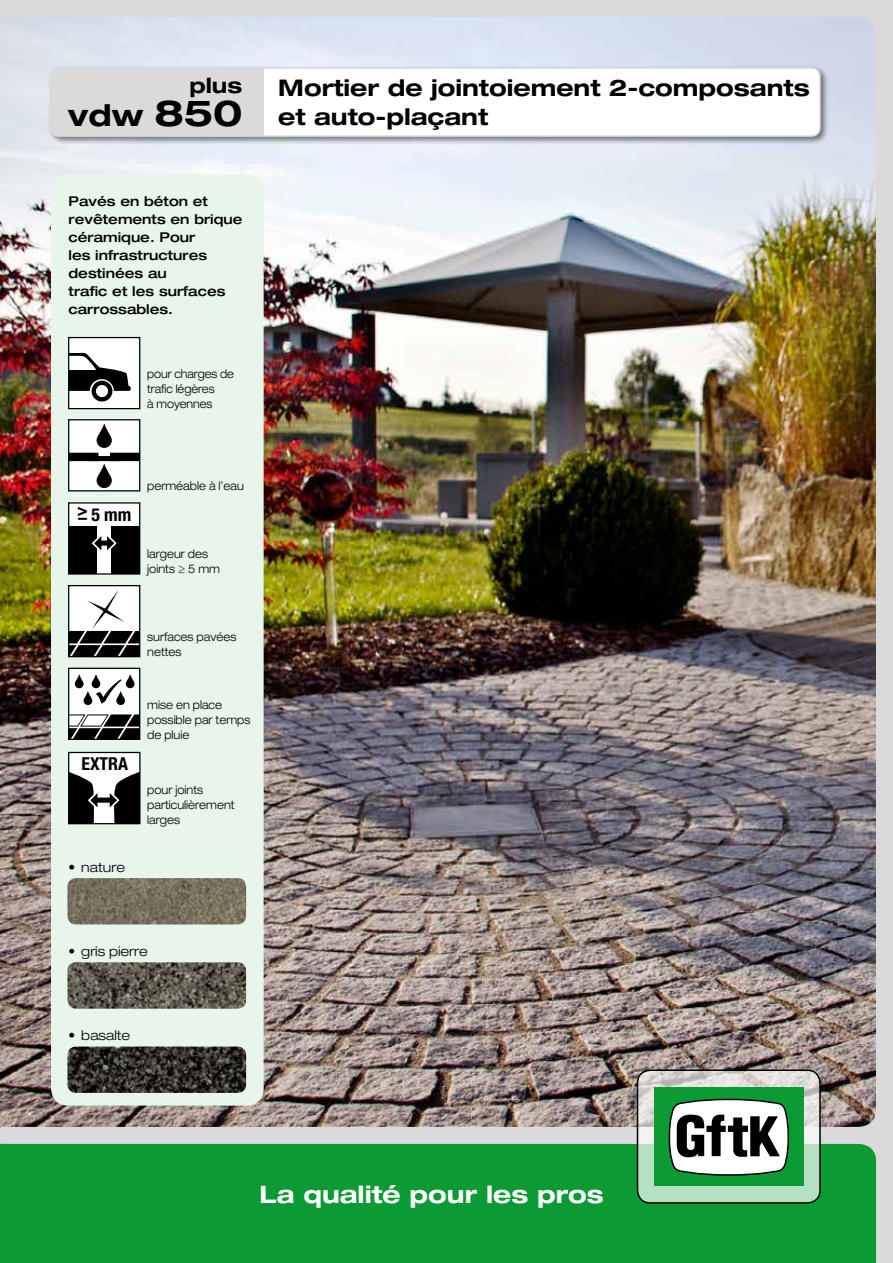
<style>
.page{position:relative;width:893px;height:1263px;background:#dadada}
.page>*{position:absolute;margin:0;border:0;box-sizing:border-box;transform-origin:0 0}
.t1{font:700 expanded 24px "Helvetica Neue LT Std";color:#fff}
.t2{font:700 expanded 22.95px/28.8px "Helvetica Neue LT Std";color:#000}
.t3{font:700 expanded 21px "Helvetica Neue LT Std";color:#000}
.t4{font:700 condensed 17.85px "Helvetica Neue LT Std";color:#000}
.t5{font:500 expanded 13.5px/18px "Helvetica Neue LT Std";color:#000}
.t6{font:300 expanded 13.5px "Helvetica Neue LT Std";color:#000}
.t7{font:300 expanded 12px/15px "Helvetica Neue LT Std";color:#000;scale:.9 1}
.t8{font:300 expanded 12px/15px "Helvetica Neue LT Std";color:#000;scale:.88 1}
.s1{font-size:30px}
.s2{font-size:36px}
</style>
<div class="page">
<img style="left:0;top:17px;width:876px;height:1110px">
<div style="left:13px;top:1144px;width:863px;height:119px;background:#0b9a33"></div>
<svg style="left:637px;top:1070px;width:183px;height:133px;fill:#b7e0c1"></svg>
<div style="left:637px;top:1069px;width:184px;height:135px;border:2px solid #000;border-radius:13px"></div>
<div style="left:654px;top:1087px;width:150px;height:99px;background:#0b9a33"></div>
<svg style="left:668px;top:1098px;width:121px;height:78px;background:#96a49a"></svg>
<div style="left:0;top:1144px;width:13px;height:119px;background:#0b9a33"></div>
<div style="left:48px;top:65px;width:781px;height:80px;background:#000;opacity:.5"></div>
<div style="left:51px;top:68px;width:769px;height:68px;background:#fff;border-radius:9px"></div>
<div style="left:51px;top:68px;width:213px;height:68px;background:#dadada"></div>
<div style="left:50px;top:67px;width:771px;height:70px;border:2px solid #dadada;border-radius:9px"></div>
<div style="left:51px;top:174px;width:213px;height:931px;background:#e7f5eb;border-radius:17px"></div>
<div style="left:69px;top:338px;width:71px;height:71px;background:#fff"></div>
<svg style="left:70px;top:353px;width:61px;height:48px"></svg>
<div style="left:68px;top:337px;width:72px;height:72px;border:1px solid #000"></div>
<div style="left:69px;top:420px;width:71px;height:71px;background:#fff"></div>
<div style="left:68px;top:419px;width:72px;height:72px;border:1px solid #000"></div>
<svg style="left:97px;top:423px;width:15px;height:25px"></svg>
<svg style="left:97px;top:464px;width:15px;height:24px"></svg>
<div style="left:68px;top:453px;width:30px;height:8px;background:#000"></div>
<div style="left:89px;top:456px;width:30px;height:5px;background:#000"></div>
<div style="left:110px;top:453px;width:30px;height:8px;background:#000"></div>
<div style="left:69px;top:503px;width:71px;height:71px;background:#fff"></div>
<div style="left:68px;top:502px;width:72px;height:73px;border:1px solid #000"></div>
<div style="left:69px;top:527px;width:28px;height:47px;background:#000"></div>
<div style="left:111px;top:527px;width:29px;height:47px;background:#000"></div>
<svg style="left:91px;top:536px;width:26px;height:15px"></svg>
<div style="left:69px;top:586px;width:71px;height:71px;background:#fff"></div>
<div style="left:68px;top:585px;width:72px;height:72px;border:1px solid #000"></div>
<svg style="left:69px;top:590px;width:71px;height:67px"></svg>
<div style="left:69px;top:668px;width:71px;height:71px;background:#fff"></div>
<svg style="left:70px;top:714px;width:68px;height:24px"></svg>
<div style="left:68px;top:668px;width:72px;height:72px;border:1px solid #000"></div>
<svg style="left:75px;top:674px;width:9px;height:14px"></svg>
<svg style="left:84px;top:691px;width:8px;height:14px"></svg>
<svg style="left:126px;top:674px;width:8px;height:14px"></svg>
<svg style="left:91px;top:676px;width:34px;height:29px"></svg>
<div style="left:69px;top:752px;width:71px;height:72px;background:#fff"></div>
<div style="left:68px;top:752px;width:73px;height:72px;border:1px solid #000"></div>
<svg style="left:69px;top:767px;width:71px;height:57px"></svg>
<img style="left:68px;top:878px;width:178px;height:46px">
<img style="left:68px;top:962px;width:178px;height:47px">
<img style="left:68px;top:1046px;width:178px;height:47px">
<h3 class="t3" style="left:189px;top:72px;width:54px">plus</h3>
<h2 class="t2" style="left:68px;top:73px;width:743px;text-indent:210px">Mortier de jointoiement 2-composants <span class="s1">vdw</span> <span class="s2">850</span> et auto-plaçant</h2>
<p class="t5" style="left:69px;top:191px;width:175px">Pavés en béton et revêtements en brique céramique. Pour<br>les infrastructures destinées au<br>trafic et les surfaces carrossables.</p>
<p class="t8" style="left:147px;top:366px;width:100px">pour charges de trafic légères<br>à moyennes</p>
<h3 class="t4" style="left:77px;top:504px;width:56px">&gt;– 5 m m</h3>
<p class="t7" style="left:147px;top:478px;width:109px">perméable à l’eau</p>
<p class="t7" style="left:147px;top:546px;width:82px">largeur des joints ≥ 5 mm</p>
<h3 class="t4" style="left:81px;top:753px;width:48px">EXTRA</h3>
<p class="t6" style="left:69px;top:859px;width:58px">• nature</p>
<p class="t7" style="left:147px;top:629px;width:101px">surfaces pavées nettes</p>
<p class="t7" style="left:147px;top:697px;width:116px">mise en place possible par temps de pluie</p>
<p class="t7" style="left:147px;top:782px;width:99px">pour joints particulièrement larges</p>
<p class="t6" style="left:69px;top:943px;width:81px">• gris pierre</p>
<p class="t6" style="left:69px;top:1027px;width:63px">• basalte</p>
<h1 class="t1" style="left:259px;top:1180px;width:346px">La qualité pour les pros</h1>
</div>
